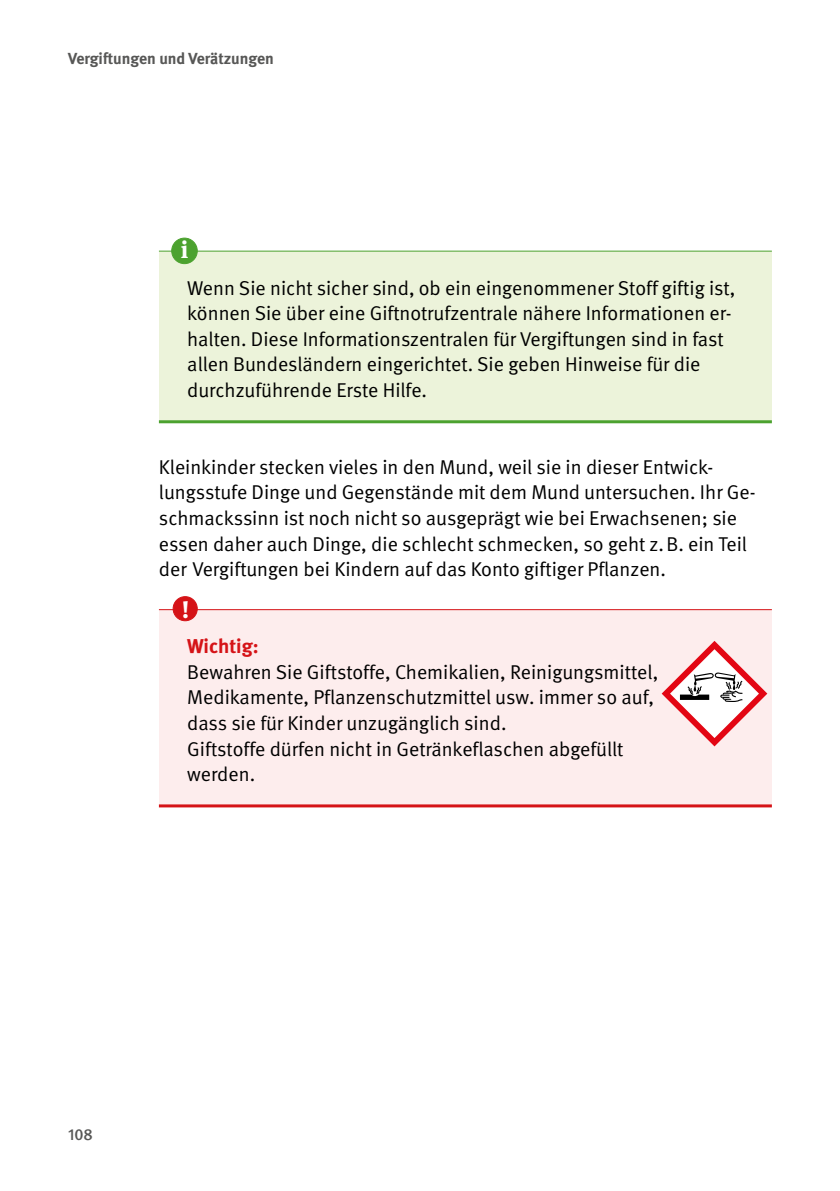
<style>
.page{position:relative;width:840px;height:1191px;background:#fff}
.page>*{position:absolute;margin:0;border:0;box-sizing:border-box;transform-origin:0 0}
.t1{font:700 24px "DGUV Meta Serif";color:#fff}
.Fließtext_FT_Abstand_vor{font:20px/25.6px "DGUV Meta";color:#000}
.Kasten_Schattierung_FT_STG_grün_Linie{font:20px/25.6px "DGUV Meta";color:#000}
.Kasten_Schattierung_FT_ST_Linie_rot{font:20px/25.6px "DGUV Meta";color:#000}
.t2{font:700 16px "DGUV Meta";color:#575756}
.t3{font:500 16px "DGUV Meta";color:#575756}
.s1{font-weight:700;color:#d51317}
</style>
<div class="page">
<div style="left:159px;top:251px;width:612px;height:171px;background:#ecf3da"></div>
<hr style="left:159px;top:420px;width:612px;height:3px;background:#4ca22f">
<hr style="left:159px;top:251px;width:612px;height:1px;background:#4ca22f">
<div style="left:159px;top:609px;width:612px;height:197px;background:#fdeded"></div>
<hr style="left:159px;top:804px;width:612px;height:3px;background:#d51317">
<hr style="left:159px;top:609px;width:612px;height:1px;background:#d51317">
<svg style="left:661px;top:641px;width:105px;height:105px"></svg>
<div style="left:172px;top:238px;width:25px;height:26px;background:#4ca22f;border-radius:50%"></div>
<div style="left:171px;top:238px;width:26px;height:26px;border:1px solid #4ca22f;border-radius:50%"></div>
<div style="left:173px;top:596px;width:24px;height:25px;background:#d51317;border-radius:50%"></div>
<div style="left:173px;top:596px;width:24px;height:25px;border:1px solid #d51317;border-radius:50%"></div>
<p class="t2" style="left:68px;top:49px;width:207px">Vergiftungen und Verätzungen</p>
<p class="t1" style="left:181px;top:235px;width:9px">i</p>
<p class="Kasten_Schattierung_FT_STG_grün_Linie" style="left:187px;top:275px;width:549px">Wenn Sie nicht sicher sind, ob ein eingenommener Stoff giftig ist, können Sie über eine Giftnotrufzentrale nähere Informationen er&shy;halten. Diese Informationszentralen für Vergiftungen sind in fast allen Bundesländern eingerichtet. Sie geben Hinweise für die durchzuführende Erste Hilfe.</p>
<p class="Fließtext_FT_Abstand_vor" style="left:159px;top:454px;width:596px">Kleinkinder stecken vieles in den Mund, weil sie in dieser Entwick&shy;lungsstufe Dinge und Gegenstände mit dem Mund untersuchen. Ihr Ge&shy;schmackssinn ist noch nicht so ausgeprägt wie bei Erwachsenen; sie essen daher auch Dinge, die schlecht schmecken, so geht z.B. ein Teil der Vergiftungen bei Kindern auf das Konto giftiger Pflanzen.</p>
<p class="t1" style="left:182px;top:595px;width:9px">!</p>
<p class="Kasten_Schattierung_FT_ST_Linie_rot" style="left:187px;top:634px;width:472px"><span class="s1">Wichtig:<br></span>Bewahren Sie Giftstoffe, Chemikalien, Reinigungsmittel, Medikamente, Pflanzenschutzmittel usw. immer so auf, dass sie für Kinder unzugänglich sind.<br>Giftstoffe dürfen nicht in Getränkeflaschen abgefüllt werden.</p>
<p class="t3" style="left:68px;top:1124px;width:26px">108</p>
</div>
